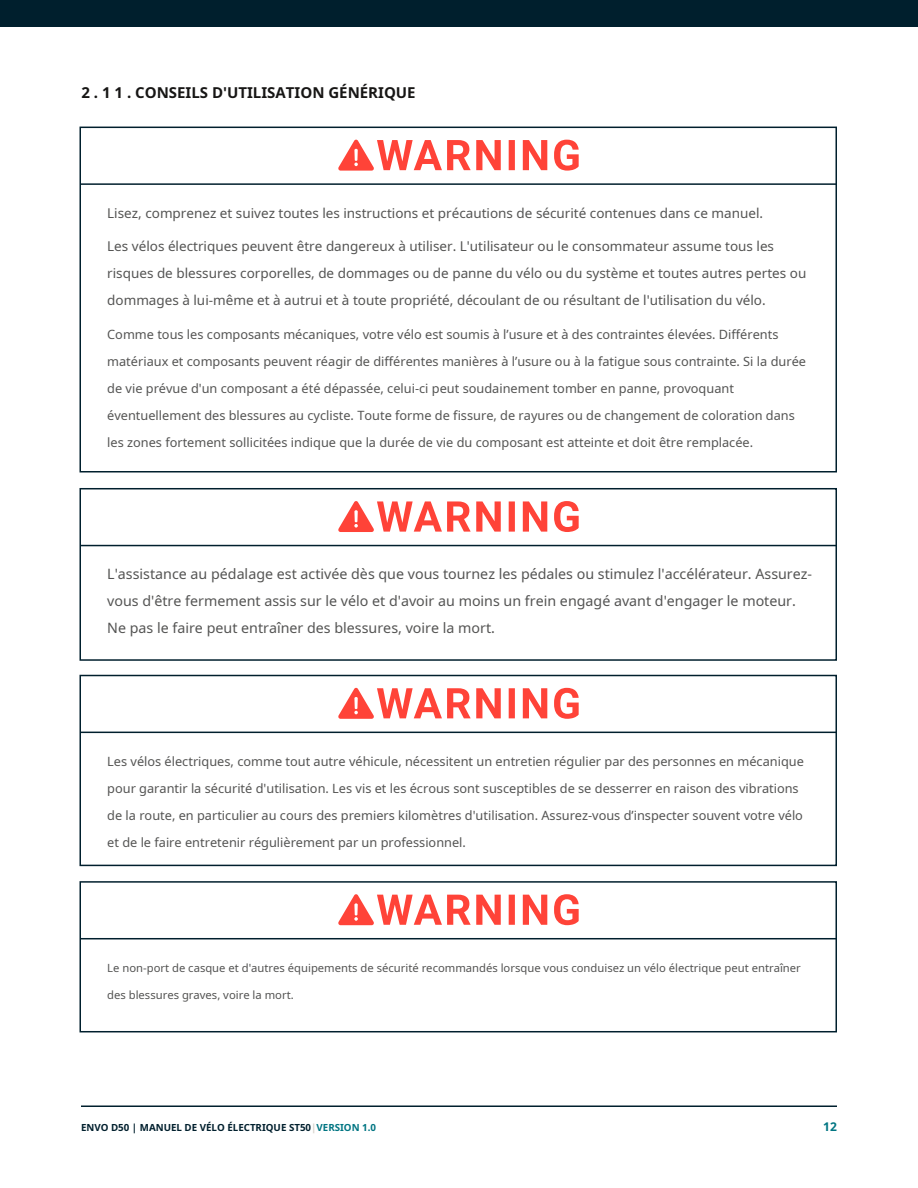
<style>
.page{position:relative;width:918px;height:1188px;background:#fff}
.page>*{position:absolute;margin:0;border:0;box-sizing:border-box;transform-origin:0 0}
.t1{font:700 15px "Noto Sans";color:#171615}
.t2{font:14.25px/27px "Noto Sans";color:#545453}
.t3{font:13.5px/27px "Noto Sans";color:#545453}
.t4{font:12.75px/27px "Noto Sans";color:#545453}
.t5{font:700 12px "Noto Sans";color:#007582}
.t6{font:11.25px "Noto Sans";color:#545453}
.t7{font:700 9.75px "Noto Sans";color:#001f2d}
.s1{color:#d6d1ca}
.s2{color:#007582}
</style>
<div class="page">
<div style="left:0;top:0;width:918px;height:27px;background:#001f2d"></div>
<hr style="left:81px;top:1106px;width:756px;height:1px;background:#001f2d">
<div style="left:80px;top:488px;width:757px;height:173px;border:2px solid #001f2d"></div>
<div style="left:80px;top:881px;width:757px;height:151px;border:2px solid #001f2d"></div>
<div style="left:80px;top:675px;width:757px;height:191px;border:2px solid #001f2d"></div>
<hr style="left:80px;top:545px;width:756px;height:1px;background:#001f2d">
<hr style="left:80px;top:938px;width:756px;height:1px;background:#001f2d">
<hr style="left:80px;top:732px;width:756px;height:1px;background:#001f2d">
<svg style="left:338px;top:501px;width:241px;height:31px"></svg>
<svg style="left:338px;top:894px;width:241px;height:31px"></svg>
<svg style="left:338px;top:688px;width:241px;height:31px"></svg>
<div style="left:80px;top:127px;width:757px;height:346px;border:2px solid #001f2d"></div>
<hr style="left:80px;top:183px;width:756px;height:2px;background:#001f2d">
<svg style="left:338px;top:140px;width:241px;height:31px"></svg>
<p class="t1" style="left:81px;top:82px;width:336px">2 . 1 1 . CONSEILS D'UTILISATION GÉNÉRIQUE</p>
<p class="t3" style="left:107px;top:199px;width:657px">Lisez, comprenez et suivez toutes les instructions et précautions de sécurité contenues dans ce manuel.</p>
<p class="t3" style="left:107px;top:233px;width:701px">Les vélos électriques peuvent être dangereux à utiliser. L'utilisateur ou le consommateur assume tous les risques de blessures corporelles, de dommages ou de panne du vélo ou du système et toutes autres pertes ou dommages à lui-même et à autrui et à toute propriété, découlant de ou résultant de l'utilisation du vélo.</p>
<p class="t4" style="left:107px;top:321px;width:700px">Comme tous les composants mécaniques, votre vélo est soumis à l’usure et à des contraintes élevées. Différents matériaux et composants peuvent réagir de différentes manières à l’usure ou à la fatigue sous contrainte. Si la durée de vie prévue d'un composant a été dépassée, celui-ci peut soudainement tomber en panne, provoquant éventuellement des blessures au cycliste. Toute forme de fissure, de rayures ou de changement de coloration dans les zones fortement sollicitées indique que la durée de vie du composant est atteinte et doit être remplacée.</p>
<p class="t2" style="left:107px;top:560px;width:706px">L'assistance au pédalage est activée dès que vous tournez les pédales ou stimulez l'accélérateur. Assurez&shy;vous d'être fermement assis sur le vélo et d'avoir au moins un frein engagé avant d'engager le moteur.<br>Ne pas le faire peut entraîner des blessures, voire la mort.</p>
<p class="t4" style="left:107px;top:747px;width:698px">Les vélos électriques, comme tout autre véhicule, nécessitent un entretien régulier par des personnes en mécanique pour garantir la sécurité d'utilisation. Les vis et les écrous sont susceptibles de se desserrer en raison des vibrations de la route, en particulier au cours des premiers kilomètres d'utilisation. Assurez-vous d’inspecter souvent votre vélo et de le faire entretenir régulièrement par un professionnel.</p>
<p class="t6" style="left:107px;top:960px;width:695px">Le non-port de casque et d'autres équipements de sécurité recommandés lorsque vous conduisez un vélo électrique peut entraîner</p>
<p class="t6" style="left:107px;top:987px;width:188px">des blessures graves, voire la mort.</p>
<p class="t7" style="left:81px;top:1121px;width:297px">ENVO D50 | MANUEL DE VÉLO ÉLECTRIQUE ST50<span class="s1">|</span><span class="s2">VERSION 1.0</span></p>
<p class="t5" style="left:823px;top:1118px;width:15px">12</p>
</div>
